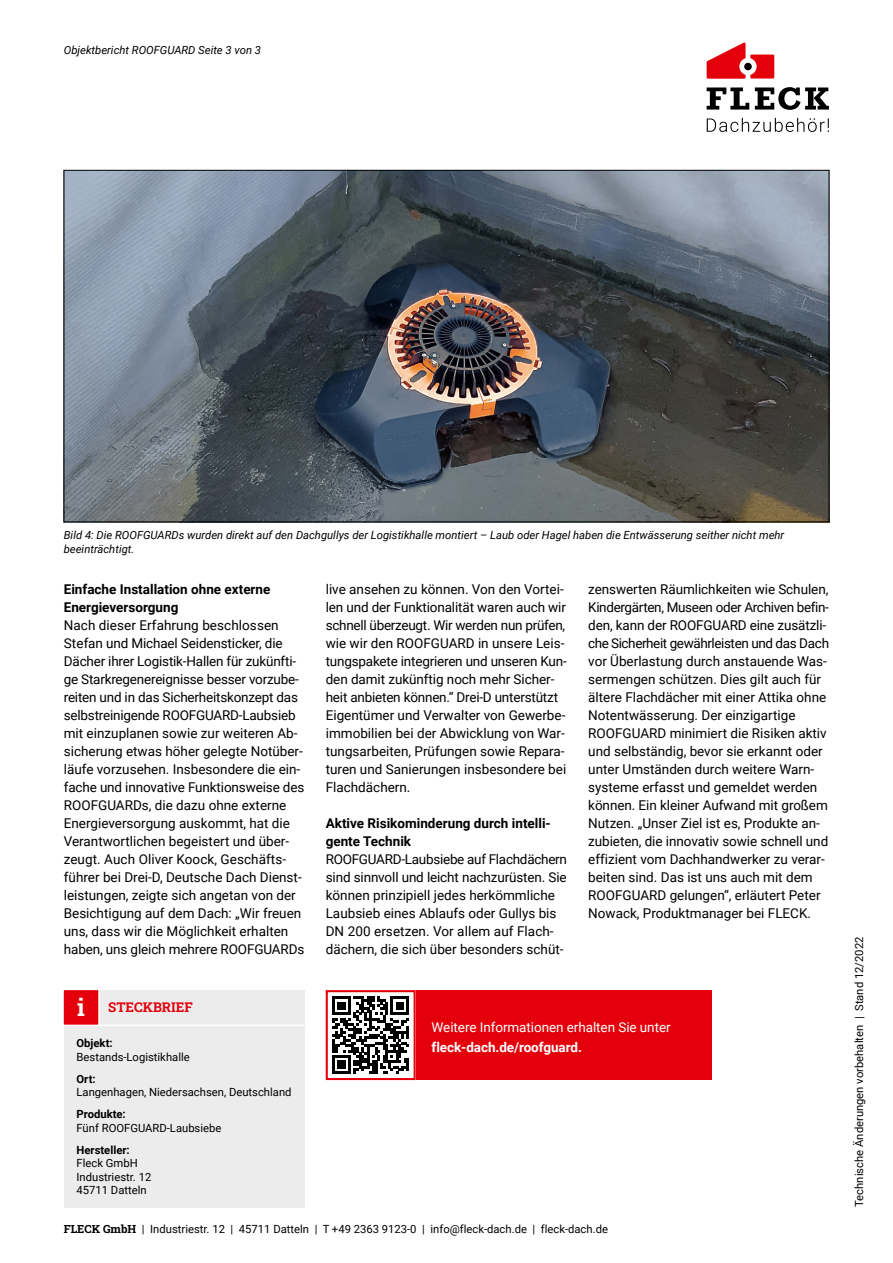
<style>
.page{position:relative;width:893px;height:1263px;background:#fff}
.page>*{position:absolute;margin:0;border:0;box-sizing:border-box;transform-origin:0 0}
.t1{font:13.5px/18px "Roboto";color:#000}
.t2{font:700 13.5px/18px "Roboto";color:#000}
.t3{font:13.5px "Roboto";letter-spacing:-.005em;color:#fff}
.t4{font:700 13.5px "Roboto";letter-spacing:-.005em;color:#fff}
.t5{font:13.5px "Roboto Slab";color:#e3000b}
.t6{font:11.25px/13.5px "Roboto";color:#000}
.t7{font:italic 11.25px/13.5px "Roboto";color:#000}
.t8{font:700 11.25px "Roboto";color:#000}
.s1{font-size:24px;color:#fff}
.s2{font-family:"Roboto Slab"}
</style>
<div class="page">
<svg style="left:707px;top:43px;width:67px;height:36px"></svg>
<div style="left:744px;top:63px;width:8px;height:7px;background:#000;border-radius:50%"></div>
<svg style="left:707px;top:87px;width:42px;height:23px"></svg>
<svg style="left:755px;top:87px;width:74px;height:23px"></svg>
<svg style="left:707px;top:118px;width:122px;height:14px"></svg>
<div style="left:64px;top:990px;width:241px;height:218px;background:#ececec"></div>
<hr style="left:75px;top:1024px;width:230px;height:2px;background:#fff">
<img style="left:66px;top:172px;width:761px;height:348px">
<div style="left:416px;top:990px;width:295px;height:90px;background:#e3000b"></div>
<svg style="left:332px;top:996px;width:77px;height:78px"></svg>
<div style="left:326px;top:990px;width:90px;height:90px;border:2px solid #e3000b"></div>
<svg style="left:63px;top:990px;width:38px;height:36px"></svg>
<p class="t7" style="left:64px;top:43px;width:199px">Objektbericht ROOFGUARD Seite 3 von 3</p>
<p class="t7" style="left:64px;top:528px;width:722px">Bild 4: Die ROOFGUARDs wurden direkt auf den Dachgullys der Logistikhalle montiert – Laub oder Hagel haben die Entwässerung seither nicht mehr beeinträchtigt.</p>
<p class="t2" style="left:64px;top:580px;width:208px">Einfache Installation ohne externe<br>Energieversorgung</p>
<p class="t1" style="left:64px;top:616px;width:242px">Nach dieser Erfahrung beschlossen Stefan und Michael Seidensticker, die Dächer ihrer Logistik-Hallen für zukünfti&shy;ge Starkregenereignisse besser vorzube&shy;reiten und in das Sicherheitskonzept das selbstreinigende ROOFGUARD-Laubsieb mit einzuplanen sowie zur weiteren Ab&shy;sicherung etwas höher gelegte Notüber&shy;läufe vorzusehen. Insbesondere die ein&shy;fache und innovative Funktionsweise des ROOFGUARDs, die dazu ohne externe Energieversorgung auskommt, hat die Verantwortlichen begeistert und über&shy;zeugt. Auch Oliver Koock, Geschäfts&shy;führer bei Drei-D, Deutsche Dach Dienst&shy;leistungen, zeigte sich angetan von der Besichtigung auf dem Dach: „Wir freuen uns, dass wir die Möglichkeit erhalten haben, uns gleich mehrere ROOFGUARDs</p>
<p class="t5" style="left:77px;top:998px;width:117px"><span class="s1">i</span> STECKBRIEF</p>
<p class="t8" style="left:77px;top:1035px;width:38px">Objekt:</p>
<p class="t6" style="left:77px;top:1050px;width:115px">Bestands-Logistikhalle</p>
<p class="t8" style="left:77px;top:1071px;width:21px">Ort:</p>
<p class="t6" style="left:77px;top:1085px;width:216px">Langenhagen, Niedersachsen, Deutschland</p>
<p class="t8" style="left:77px;top:1106px;width:51px">Produkte:</p>
<p class="t6" style="left:77px;top:1121px;width:146px">Fünf ROOFGUARD-Laubsiebe</p>
<p class="t8" style="left:77px;top:1142px;width:55px">Hersteller:</p>
<p class="t6" style="left:77px;top:1156px;width:76px">Fleck GmbH<br>Industriestr. 12<br>45711 Datteln</p>
<p class="t1" style="left:326px;top:580px;width:242px">live ansehen zu können. Von den Vortei&shy;len und der Funktionalität waren auch wir schnell überzeugt. Wir werden nun prüfen, wie wir den ROOFGUARD in unsere Leis&shy;tungspakete integrieren und unseren Kun&shy;den damit zukünftig noch mehr Sicher&shy;heit anbieten können.“ Drei-D unterstützt Eigentümer und Verwalter von Gewerbe&shy;immobilien bei der Abwicklung von War&shy;tungsarbeiten, Prüfungen sowie Repara&shy;turen und Sanierungen insbesondere bei Flachdächern.</p>
<p class="t2" style="left:326px;top:814px;width:227px">Aktive Risikominderung durch intelli&shy;gente Technik</p>
<p class="t1" style="left:326px;top:850px;width:243px">ROOFGUARD-Laubsiebe auf Flachdächern sind sinnvoll und leicht nachzurüsten. Sie können prinzipiell jedes herkömmliche Laubsieb eines Ablaufs oder Gullys bis DN 200 ersetzen. Vor allem auf Flach&shy;dächern, die sich über besonders schüt-</p>
<p class="t1" style="left:588px;top:580px;width:242px">zenswerten Räumlichkeiten wie Schulen, Kindergärten, Museen oder Archiven befin&shy;den, kann der ROOFGUARD eine zusätzli&shy;che Sicherheit gewährleisten und das Dach vor Überlastung durch anstauende Was&shy;sermengen schützen. Dies gilt auch für ältere Flachdächer mit einer Attika ohne Notentwässerung. Der einzigartige ROOFGUARD minimiert die Risiken aktiv und selbständig, bevor sie erkannt oder unter Umständen durch weitere Warn&shy;systeme erfasst und gemeldet werden können. Ein kleiner Aufwand mit großem Nutzen. „Unser Ziel ist es, Produkte an&shy;zubieten, die innovativ sowie schnell und effizient vom Dachhandwerker zu verar&shy;beiten sind. Das ist uns auch mit dem ROOFGUARD gelungen“, erläutert Peter Nowack, Produktmanager bei FLECK.</p>
<p class="t3" style="left:432px;top:1018px;width:241px">Weitere Informationen erhalten Sie unter</p>
<p class="t4" style="left:432px;top:1037px;width:152px">fleck-dach.de/roofguard.</p>
<p class="t6" style="left:64px;top:1221px;width:546px"><span class="s2">FLECK GmbH</span> | Industriestr. 12 | 45711 Datteln | T +49 2363 9123-0 | info@fleck-dach.de | fleck-dach.de</p>
<p class="t6" style="left:852px;top:1207px;width:272px;rotate:-90deg">Technische Änderungen vorbehalten | Stand 12/2022</p>
</div>
